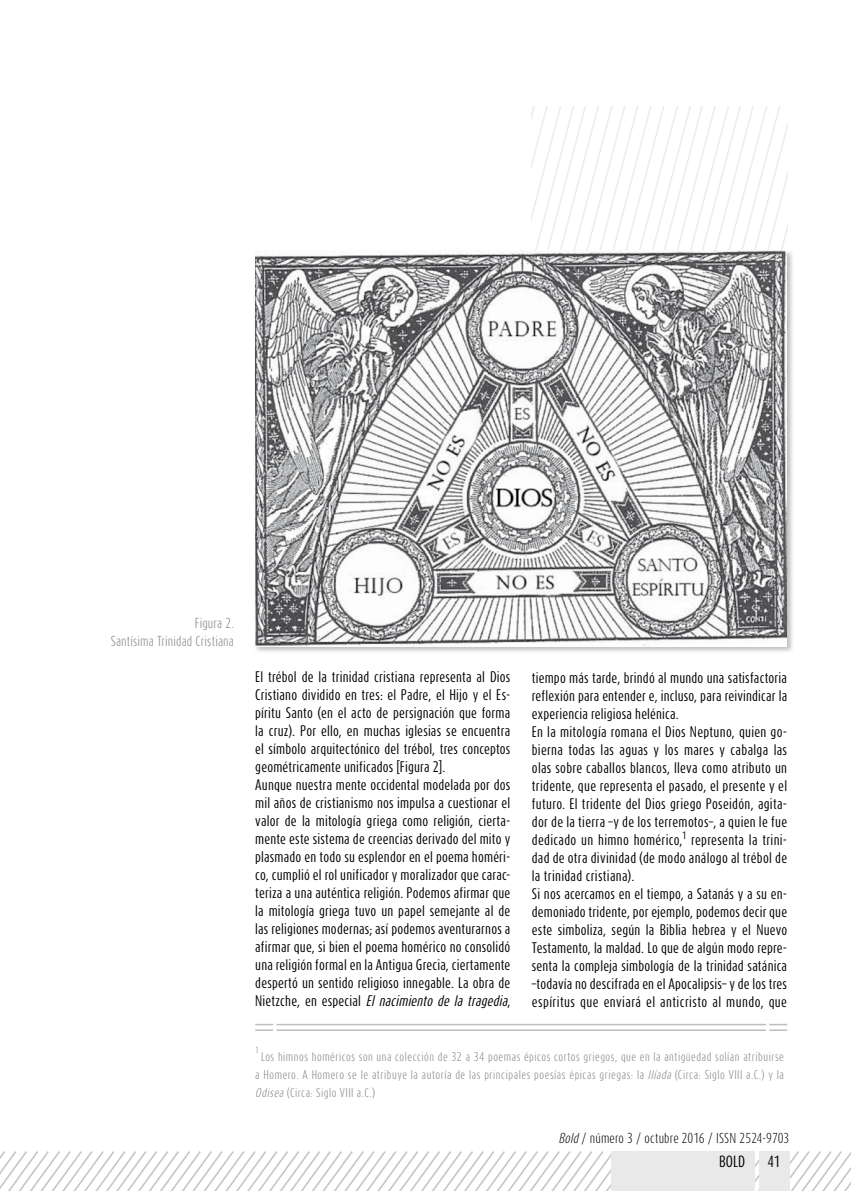
<style>
.page{position:relative;width:851px;height:1191px;background:#fff}
.page>*{position:absolute;margin:0;border:0;box-sizing:border-box;transform-origin:0 0}
.t1{font:13.5px "Dax Compact";color:#000}
.t2{font:13.5px "Dax Compact";color:#000}
.t3{font:12.75px/18px "Dax Compact";letter-spacing:.015em;color:#000}
.t4{font:300 12px "Dax Compact";letter-spacing:.01em;color:#000}
.t5{font:300 12px/18px "Dax Compact";letter-spacing:.015em;color:#7e7f81;text-align:right}
.t6{font:300 10.5px/18px "Dax Compact";letter-spacing:.045em;color:#7e7f81;text-align:justify}
.t7{font:9px "Dax Compact";color:#000}
.t8{font:300 7.5px "Dax Compact";color:#7e7f81}
.s1{font-style:italic}
</style>
<div class="page">
<svg style="left:0;top:1151px;width:850px;height:40px"></svg>
<div style="left:759px;top:1151px;width:31px;height:40px;background:#e9e9ea"></div>
<div style="left:611px;top:1151px;width:143px;height:40px;background:#e9e9ea"></div>
<svg style="left:531px;top:106px;width:256px;height:143px"></svg>
<hr style="left:276px;top:1023px;width:489px;height:2px;background:#bbbdbe">
<hr style="left:276px;top:1029px;width:489px;height:2px;background:#bbbdbe">
<svg style="left:769px;top:1023px;width:18px;height:8px"></svg>
<svg style="left:255px;top:1023px;width:18px;height:8px"></svg>
<div style="left:253px;top:249px;width:541px;height:405px;background:#000;opacity:.25"></div>
<img style="left:255px;top:251px;width:531px;height:395px">
<p class="t5" style="left:111px;top:613px;width:125px">Figura 2.<br>Santísima Trinidad Cristiana</p>
<p class="t3" style="left:255px;top:667px;width:257px">El trébol de la trinidad cristiana representa al Dios Cristiano dividido en tres: el Padre, el Hijo y el Es&shy;píritu Santo (en el acto de persignación que forma la cruz). Por ello, en muchas iglesias se encuentra el símbolo arquitectónico del trébol, tres conceptos geométricamente unificados [Figura 2].<br>Aunque nuestra mente occidental modelada por dos mil años de cristianismo nos impulsa a cuestionar el valor de la mitología griega como religión, cierta&shy;mente este sistema de creencias derivado del mito y plasmado en todo su esplendor en el poema homéri&shy;co, cumplió el rol unificador y moralizador que carac&shy;teriza a una auténtica religión. Podemos afirmar que la mitología griega tuvo un papel semejante al de las religiones modernas; así podemos aventurarnos a afirmar que, si bien el poema homérico no consolidó una religión formal en la Antigua Grecia, ciertamente despertó un sentido religioso innegable. La obra de N i e t z c h e , e n e s p e c i a l <span class="s1">El nacimiento de la tragedia</span>,</p>
<p class="t3" style="left:531px;top:668px;width:257px">tiempo más tarde, brindó al mundo una satisfactoria reflexión para entender e, incluso, para reivindicar la experiencia religiosa helénica.<br>En la mitología romana el Dios Neptuno, quien go&shy;bierna todas las aguas y los mares y cabalga las olas sobre caballos blancos, lleva como atributo un tridente, que representa el pasado, el presente y el futuro. El tridente del Dios griego Poseidón, agita&shy;dor de la tierra –y de los terremotos–, a quien le fue dedicado un himno homérico,</p>
<p class="t7" style="left:682px;top:829px;width:6px">1</p>
<p class="t3" style="left:532px;top:830px;width:257px;text-indent:159px">representa la trini&shy;dad de otra divinidad (de modo análogo al trébol de la trinidad cristiana).<br>Si nos acercamos en el tiempo, a Satanás y a su en&shy;demoniado tridente, por ejemplo, podemos decir que este simboliza, según la Biblia hebrea y el Nuevo Testamento, la maldad. Lo que de algún modo repre&shy;senta la compleja simbología de la trinidad satánica –todavía no descifrada en el Apocalipsis– y de los tres espíritus que enviará el anticristo al mundo, que</p>
<p class="t8" style="left:255px;top:1045px;width:5px">1</p>
<p class="t6" style="left:255px;top:1047px;width:530px;text-indent:6px">Los himnos homéricos son una colección de 32 a 34 poemas épicos cortos griegos, que en la antigüedad solían atribuirse a Homero. A Homero se le atribuye la autoría de las principales poesías épicas griegas: la <span class="s1">Ilíada</span> (Circa: Siglo VIII a.C.) y la <span class="s1">Odisea</span> (Circa: Siglo VIII a.C.)</p>
<p class="t4" style="left:558px;top:1130px;width:232px"><span class="s1">Bold</span>/ número 3 / octubre 2016 / ISSN 2524-9703</p>
<p class="t1" style="left:719px;top:1152px;width:27px">BOLD</p>
<p class="t2" style="left:767px;top:1152px;width:15px">41</p>
</div>
